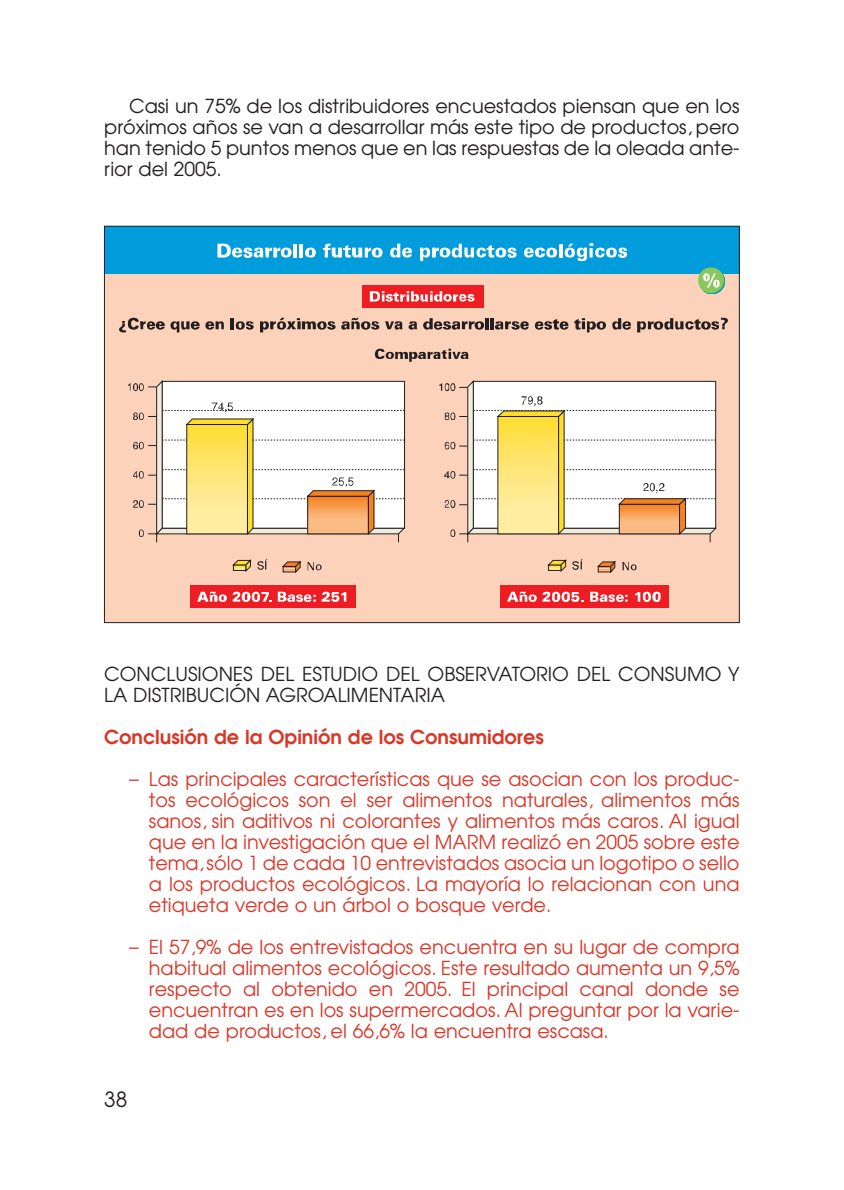
<style>
.page{position:relative;width:844px;height:1190px;background:#fff}
.page>*{position:absolute;margin:0;border:0;box-sizing:border-box;transform-origin:0 0}
.t1{font:21px "Avant Garde";color:#231f20}
.t2{font:19.25px/21px "Avant Garde";color:#d93829;text-align:justify}
.t3{font:19.25px/21px "Avant Garde";color:#231f20;text-align:justify}
.t4{font:600 19.25px "Avant Garde";color:#d93829}
</style>
<div class="page">
<div style="left:104px;top:226px;width:635px;height:397px;background:#fcd2bb"></div>
<div style="left:104px;top:226px;width:635px;height:48px;background:#009cdc"></div>
<svg style="left:217px;top:244px;width:75px;height:14px"></svg>
<hr style="left:293px;top:244px;width:4px;height:14px;background:#fff">
<hr style="left:299px;top:244px;width:3px;height:14px;background:#fff">
<svg style="left:305px;top:248px;width:11px;height:10px"></svg>
<svg style="left:323px;top:244px;width:59px;height:14px"></svg>
<svg style="left:390px;top:244px;width:22px;height:14px"></svg>
<svg style="left:420px;top:244px;width:96px;height:17px"></svg>
<svg style="left:524px;top:248px;width:33px;height:10px"></svg>
<hr style="left:559px;top:244px;width:3px;height:14px;background:#fff">
<svg style="left:564px;top:243px;width:63px;height:18px"></svg>
<svg style="left:119px;top:318px;width:105px;height:14px"></svg>
<svg style="left:231px;top:318px;width:23px;height:12px"></svg>
<svg style="left:260px;top:318px;width:75px;height:14px"></svg>
<svg style="left:341px;top:318px;width:38px;height:12px"></svg>
<svg style="left:385px;top:321px;width:32px;height:9px"></svg>
<svg style="left:423px;top:318px;width:105px;height:12px"></svg>
<svg style="left:535px;top:319px;width:33px;height:11px"></svg>
<svg style="left:574px;top:318px;width:32px;height:14px"></svg>
<svg style="left:612px;top:318px;width:18px;height:12px"></svg>
<svg style="left:637px;top:318px;width:90px;height:14px"></svg>
<div style="left:362px;top:285px;width:121px;height:23px;background:#ee1d23"></div>
<svg style="left:370px;top:291px;width:104px;height:11px"></svg>
<svg style="left:698px;top:267px;width:26px;height:26px"></svg>
<svg style="left:699px;top:269px;width:25px;height:25px"></svg>
<svg style="left:375px;top:349px;width:93px;height:13px"></svg>
<svg style="left:597px;top:561px;width:18px;height:11px"></svg>
<svg style="left:622px;top:562px;width:14px;height:8px"></svg>
<svg style="left:548px;top:560px;width:18px;height:11px"></svg>
<svg style="left:572px;top:559px;width:10px;height:11px"></svg>
<svg style="left:282px;top:561px;width:18px;height:11px"></svg>
<svg style="left:307px;top:562px;width:14px;height:8px"></svg>
<svg style="left:233px;top:560px;width:18px;height:11px"></svg>
<svg style="left:257px;top:559px;width:10px;height:11px"></svg>
<div style="left:500px;top:585px;width:168px;height:23px;background:#ee1d23"></div>
<svg style="left:507px;top:592px;width:76px;height:10px"></svg>
<svg style="left:590px;top:592px;width:37px;height:10px"></svg>
<svg style="left:635px;top:592px;width:25px;height:10px"></svg>
<div style="left:190px;top:585px;width:165px;height:23px;background:#ee1d23"></div>
<svg style="left:197px;top:592px;width:30px;height:10px"></svg>
<svg style="left:233px;top:592px;width:38px;height:10px"></svg>
<svg style="left:278px;top:592px;width:68px;height:10px"></svg>
<svg style="left:128px;top:381px;width:276px;height:161px"></svg>
<svg style="left:439px;top:381px;width:277px;height:161px"></svg>
<p class="t3" style="left:104px;top:98px;width:636px;text-indent:25px">Casi un 75% de los distribuidores encuestados piensan que en los próximos años se van a desarrollar más este tipo de productos, pero han tenido 5 puntos menos que en las respuestas de la oleada ante&shy;rior del 2005.</p>
<p class="t3" style="left:104px;top:665px;width:636px">CONCLUSIONES DEL ESTUDIO DEL OBSERVATORIO DEL CONSUMO Y<br>LA DISTRIBUCIÓN AGROALIMENTARIA</p>
<p class="t4" style="left:104px;top:730px;width:441px">Conclusión de la Opinión de los Consumidores</p>
<p class="t2" style="left:149px;top:770px;width:592px;text-indent:-20px">– Las principales características que se asocian con los produc&shy;tos ecológicos son el ser alimentos naturales, alimentos más sanos, sin aditivos ni colorantes y alimentos más caros. Al igual que en la investigación que el MARM realizó en 2005 sobre este tema,sólo 1 de cada 10 entrevistados asocia un logotipo o sello a los productos ecológicos. La mayoría lo relacionan con una etiqueta verde o un árbol o bosque verde.</p>
<p class="t2" style="left:149px;top:938px;width:592px;text-indent:-20px">– El 57,9% de los entrevistados encuentra en su lugar de compra habitual alimentos ecológicos. Este resultado aumenta un 9,5% respecto al obtenido en 2005. El principal canal donde se encuentran es en los supermercados. Al preguntar por la varie&shy;dad de productos, el 66,6% la encuentra escasa.</p>
<p class="t1" style="left:104px;top:1091px;width:25px">38</p>
</div>
